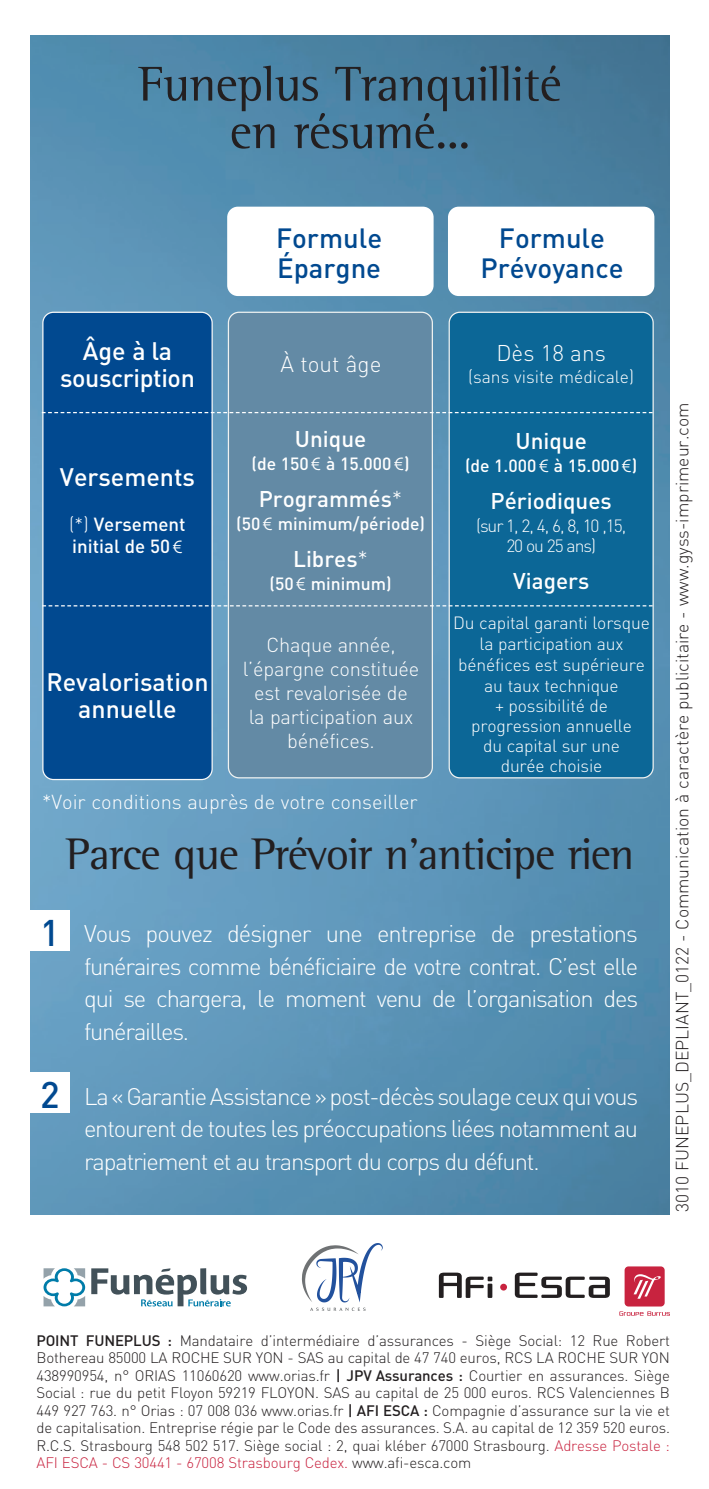
<style>
.page{position:relative;width:709px;height:1489px;background:#fff}
.page>*{position:absolute;margin:0;border:0;box-sizing:border-box;transform-origin:0 0}
.Texte{font:50px "Rotis Semi Serif Std";letter-spacing:-.01em;color:#231f20}
.t1{font:45.25px "Rotis Semi Serif Std";letter-spacing:-.025em;color:#231f20}
.t2{font:500 36.75px "DIN";color:#014990}
.Texte-2{font:500 27.5px/30px "DIN";color:#014990;text-align:center}
.Normal_e{font:500 25px/27.5px "DIN";color:#fff;text-align:center}
.Normal_e-2{font:300 23.75px/32.5px "DIN";letter-spacing:-.05em;color:#fff;text-align:justify}
.Normal_e-3{font:500 22.5px "DIN";color:#fff}
.Normal_e-4{font:300 22.5px "DIN";color:#fff}
.Texte-3{font:300 20px/24px "DIN";letter-spacing:-.01em;color:#fff;text-align:center}
.Normal_e-5{font:300 20px "DIN";color:#fff}
.Normal_e-6{font:500 18.75px "DIN";color:#fff}
.Texte-4{font:300 17.5px/21px "DIN";letter-spacing:-.01em;color:#fff;text-align:center}
.Normal_e-7{font:300 17.5px "DIN";color:#231f20}
.Normal_e-8{font:500 17.5px "DIN";color:#fff}
.Normal_e-9{font:300 17.5px "DIN";color:#fff}
.t3{font:300 15px/17.5px "DIN";letter-spacing:-.01em;color:#231f20;text-align:justify}
.s1{font-weight:300}
.s2{font-family:"Museo 300";font-weight:400;font-size:17.5px}
.s3{font-family:"Museo 300";font-weight:400}
.s4{font-weight:500}
.s5{color:#c8233f}
</style>
<div class="page">
<img style="left:31px;top:35px;width:638px;height:1179px">
<div style="left:227px;top:207px;width:206px;height:89px;background:#fff;border-radius:11px"></div>
<div style="left:228px;top:312px;width:204px;height:465px;background:#638aa5;border-radius:11px"></div>
<div style="left:228px;top:311px;width:205px;height:467px;border:1px solid #eff2f1;border-radius:11px"></div>
<div style="left:43px;top:312px;width:169px;height:467px;background:#014990;border-radius:11px"></div>
<div style="left:42px;top:311px;width:171px;height:469px;border:1px solid #f7f8f8;border-radius:11px"></div>
<div style="left:448px;top:207px;width:206px;height:89px;background:#fff;border-radius:11px"></div>
<div style="left:449px;top:312px;width:204px;height:465px;background:#0c6797;border-radius:11px"></div>
<div style="left:448px;top:311px;width:205px;height:467px;border:1px solid #eff2f1;border-radius:11px"></div>
<svg style="left:42px;top:412px;width:610px;height:1px"></svg>
<svg style="left:42px;top:605px;width:610px;height:1px"></svg>
<div style="left:30px;top:910px;width:40px;height:41px;background:#fff"></div>
<div style="left:30px;top:1072px;width:40px;height:40px;background:#fff"></div>
<svg style="left:302px;top:1243px;width:81px;height:67px"></svg>
<svg style="left:43px;top:1268px;width:204px;height:39px"></svg>
<div style="left:500px;top:1283px;width:7px;height:7px;background:#c8233f;border-radius:50%"></div>
<svg style="left:619px;top:1311px;width:51px;height:4px"></svg>
<div style="left:624px;top:1266px;width:40px;height:40px;background:#c8233f;border-radius:4px"></div>
<svg style="left:633px;top:1274px;width:28px;height:24px"></svg>
<svg style="left:439px;top:1272px;width:53px;height:25px"></svg>
<svg style="left:515px;top:1272px;width:95px;height:25px"></svg>
<p class="Texte" style="left:138px;top:55px;width:425px">Funeplus Tranquillité</p>
<p class="Texte" style="left:230px;top:102px;width:242px">en résumé...</p>
<p class="Normal_e" style="left:60px;top:336px;width:136px">Âge à la souscription</p>
<p class="Normal_e" style="left:60px;top:462px;width:137px">Versements</p>
<p class="Normal_e-6" style="left:69px;top:512px;width:118px"><span class="s1">(*)</span> Versement</p>
<p class="Normal_e-6" style="left:72px;top:534px;width:112px">initial de 50<span class="s2">€</span></p>
<p class="Normal_e" style="left:46px;top:667px;width:164px">Revalorisation</p>
<p class="Normal_e" style="left:78px;top:694px;width:100px">annuelle</p>
<p class="Texte-2" style="left:276px;top:222px;width:108px">Formule</p>
<p class="Texte-2" style="left:277px;top:252px;width:105px">Épargne</p>
<p class="Normal_e-4" style="left:280px;top:350px;width:102px">À tout âge</p>
<p class="Normal_e-3" style="left:295px;top:424px;width:73px">Unique</p>
<p class="Normal_e-8" style="left:251px;top:452px;width:160px">(de 150<span class="s3">€</span> à 15.000<span class="s3">€</span>)</p>
<p class="Normal_e-3" style="left:259px;top:484px;width:145px">Programmés<span class="s1">*</span></p>
<p class="Normal_e-8" style="left:236px;top:512px;width:190px">(50<span class="s3">€</span> minimum/période)</p>
<p class="Normal_e-3" style="left:293px;top:544px;width:77px">Libres<span class="s1">*</span></p>
<p class="Normal_e-8" style="left:269px;top:572px;width:124px">(50<span class="s3">€</span> minimum)</p>
<p class="Texte-3" style="left:243px;top:632px;width:178px">Chaque année, l’épargne constituée est revalorisée de<br>la participation aux bénéfices.</p>
<p class="Texte-2" style="left:480px;top:222px;width:145px">Formule<br>Prévoyance</p>
<p class="Normal_e-4" style="left:496px;top:339px;width:111px">Dès 18 ans</p>
<p class="Normal_e-9" style="left:468px;top:366px;width:167px">(sans visite médicale)</p>
<p class="Normal_e-3" style="left:515px;top:427px;width:73px">Unique</p>
<p class="Normal_e-8" style="left:465px;top:454px;width:174px">(de 1.000<span class="s3">€</span> à 15.000<span class="s3">€</span>)</p>
<p class="Normal_e-3" style="left:490px;top:487px;width:123px">Périodiques</p>
<p class="Normal_e-9" style="left:476px;top:515px;width:152px">(sur 1, 2, 4, 6, 8, 10 ,15,</p>
<p class="Normal_e-9" style="left:506px;top:535px;width:91px">20 ou 25 ans)</p>
<p class="Normal_e-3" style="left:513px;top:567px;width:78px">Viagers</p>
<p class="Texte-4" style="left:453px;top:612px;width:198px">Du capital garanti lorsque la participation aux bénéfices est supérieure au taux technique</p>
<p class="Texte-4" style="left:471px;top:695px;width:162px;line-height:20px">+ possibilité de progression annuelle du capital sur une durée choisie</p>
<p class="Normal_e-5" style="left:42px;top:789px;width:377px">*Voir conditions auprès de votre conseiller</p>
<p class="t1" style="left:66px;top:827px;width:570px">Parce que Prévoir n’anticipe rien</p>
<p class="t2" style="left:40px;top:909px;width:21px">1</p>
<p class="t2" style="left:40px;top:1070px;width:21px">2</p>
<p class="Normal_e-2" style="left:84px;top:917px;width:555px">Vous pouvez désigner une entreprise de prestations funéraires comme bénéficiaire de votre contrat. C’est elle qui se chargera, le moment venu de l’organisation des funérailles.</p>
<p class="Normal_e-2" style="left:84px;top:1079px;width:555px">La « Garantie Assistance » post-décès soulage ceux qui vous entourent de toutes les préoccupations liées notamment au rapatriement et au transport du corps du défunt.</p>
<p class="Normal_e-7" style="left:671px;top:1211px;width:810px;rotate:-90deg">3010 FUNEPLUS_DEPLIANT_0122 - Communication à caractère publicitaire - www.gyss-imprimeur.com</p>
<p class="t3" style="left:36px;top:1331px;width:635px"><span class="s4">POINT FUNEPLUS :</span> Mandataire d’intermédiaire d’assurances - Siège Social: 12 Rue Robert Bothereau 85000 LA ROCHE SUR YON - SAS au capital de 47 740 euros, RCS LA ROCHE SUR YON 438990954, n° ORIAS 11060620 www.orias.fr <span class="s4">| JPV Assurances :</span> Courtier en assurances. Siège Social : rue du petit Floyon 59219 FLOYON. SAS au capital de 25 000 euros. RCS Valenciennes B 449 927 763. n° Orias : 07 008 036 www.orias.fr <span class="s4">| AFI ESCA :</span> Compagnie d’assurance sur la vie et de capitalisation. Entreprise régie par le Code des assurances. S.A. au capital de 12 359 520 euros.<br>R.C.S. Strasbourg 548 502 517. Siège social : 2, quai kléber 67000 Strasbourg. <span class="s5">Adresse Postale :<br>AFI ESCA - CS 30441 - 67008 Strasbourg Cedex.</span> www.afi-esca.com</p>
</div>
